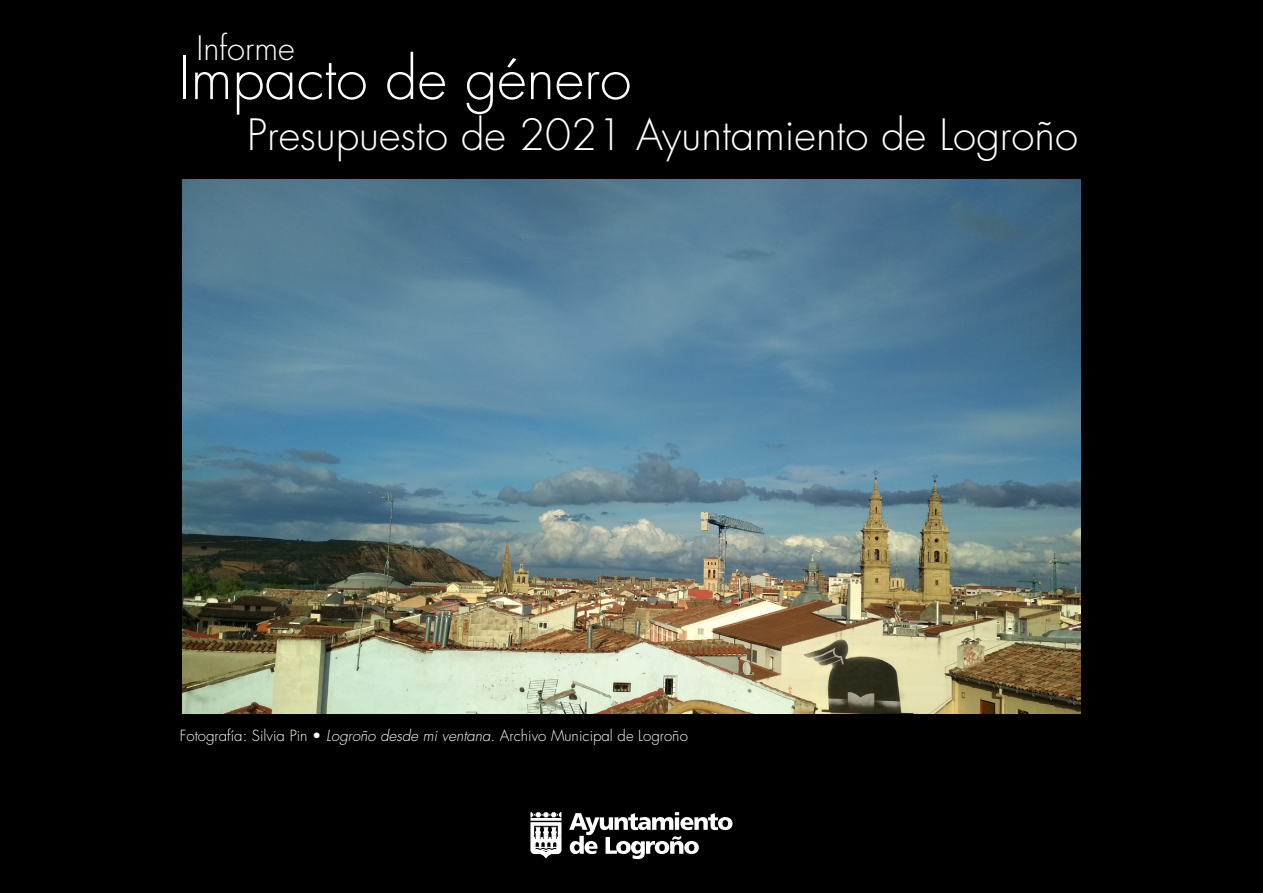
<style>
.page{position:relative;width:1263px;height:893px;background:#000}
.page>*{position:absolute;margin:0;border:0;box-sizing:border-box;transform-origin:0 0}
.t1{font:300 57.45px "Futura";color:#fff}
.t2{font:300 42px "Futura";color:#fff}
.t3{font:300 32.7px "Futura";color:#fff}
.t4{font:300 15px "Futura";color:#fff}
.s1{font-style:italic}
</style>
<div class="page">
<svg style="left:569px;top:812px;width:163px;height:47px"></svg>
<svg style="left:530px;top:812px;width:31px;height:47px"></svg>
<img style="left:183px;top:179px;width:897px;height:535px">
<p class="t3" style="left:196px;top:27px;width:100px">Informe</p>
<p class="t1" style="left:179px;top:41px;width:454px">Impacto de género</p>
<p class="t2" style="left:247px;top:108px;width:832px">Presupuesto de 2021 Ayuntamiento de Logroño</p>
<p class="t4" style="left:180px;top:726px;width:509px">Fotografía: Silvia Pin • <span class="s1">Logroño desde mi ventana</span>. Archivo Municipal de Logroño</p>
</div>
